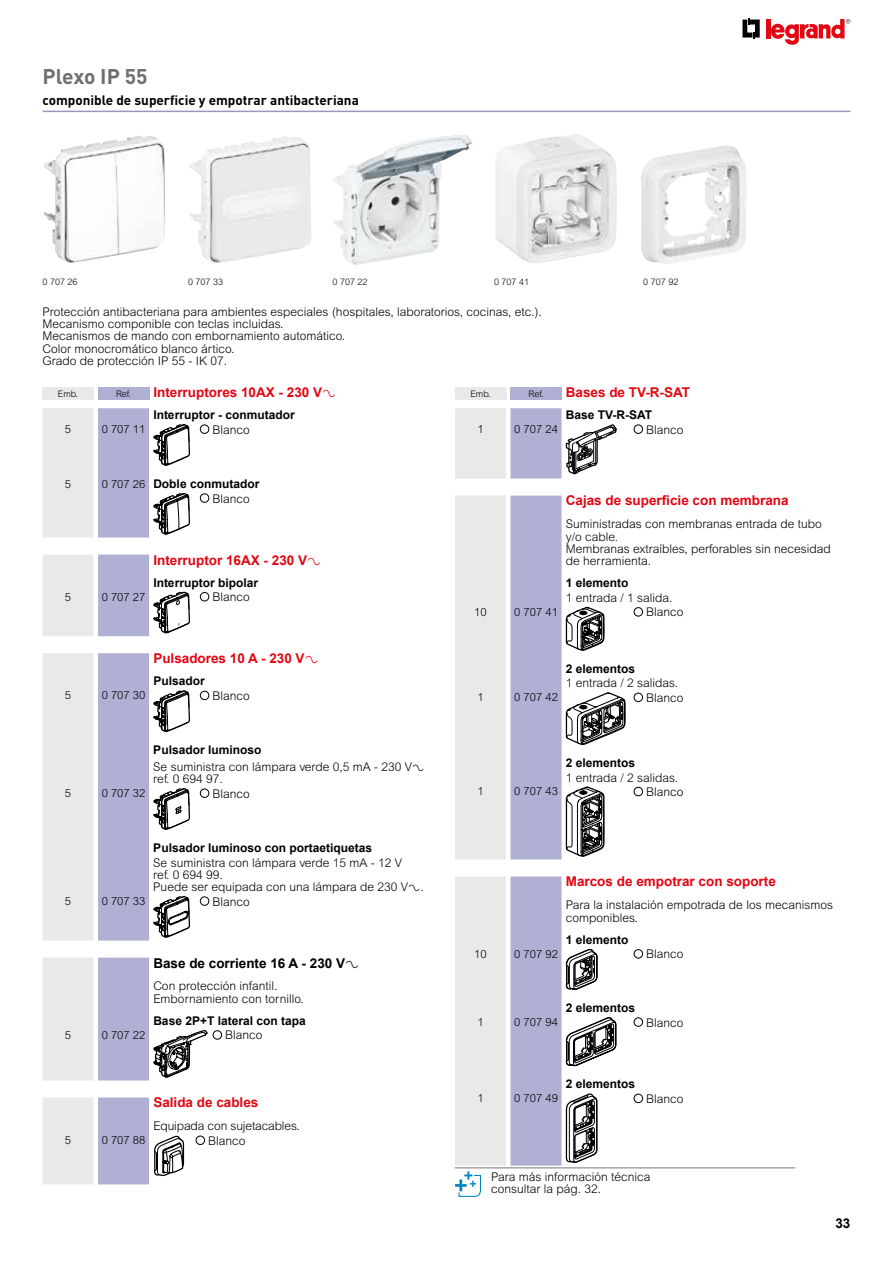
<style>
.page{position:relative;width:893px;height:1263px;background:#fff}
.page>*{position:absolute;margin:0;border:0;box-sizing:border-box;transform-origin:0 0}
.t1{font:700 21px "DIN Pro";letter-spacing:-.005em;color:#706f6f}
.t2{font:700 13.5px "Arial";color:#e30613}
.t3{font:700 13.5px "DIN Pro";color:#000}
.t4{font:700 13.5px "Arial";color:#000}
.t5{font:300 12px/12.3px "Arial";color:#000}
.t6{font:700 12px/14.5px "Arial";color:#000}
.t7{font:300 11.25px "Arial";color:#000}
.t8{font:300 9px "Arial";color:#000}
.s1{font-family:"Legrand 2007";font-weight:400}
.s2{font-weight:300;font-size:11.25px}
.s3{font-weight:300}
.s4{font-weight:700}
</style>
<div class="page">
<svg style="left:742px;top:18px;width:18px;height:21px"></svg>
<hr style="left:766px;top:19px;width:4px;height:19px;background:#e30613">
<svg style="left:771px;top:19px;width:79px;height:26px"></svg>
<img style="left:44px;top:136px;width:121px;height:127px">
<img style="left:189px;top:136px;width:122px;height:127px">
<hr style="left:43px;top:111px;width:807px;height:1px;background:#a393bc">
<div style="left:43px;top:387px;width:51px;height:13px;background:#e9e9e9"></div>
<div style="left:98px;top:387px;width:51px;height:13px;background:#afb0d4"></div>
<div style="left:200px;top:425px;width:9px;height:9px;border:1px solid #000;border-radius:50%"></div>
<div style="left:200px;top:494px;width:9px;height:8px;border:1px solid #000;border-radius:50%"></div>
<div style="left:200px;top:592px;width:9px;height:9px;border:1px solid #000;border-radius:50%"></div>
<div style="left:200px;top:691px;width:9px;height:9px;border:1px solid #000;border-radius:50%"></div>
<div style="left:200px;top:789px;width:9px;height:9px;border:1px solid #000;border-radius:50%"></div>
<svg style="left:43px;top:408px;width:147px;height:532px"></svg>
<div style="left:200px;top:897px;width:9px;height:8px;border:1px solid #000;border-radius:50%"></div>
<img style="left:333px;top:135px;width:139px;height:130px">
<img style="left:495px;top:134px;width:122px;height:129px">
<img style="left:641px;top:145px;width:105px;height:119px">
<div style="left:455px;top:387px;width:51px;height:13px;background:#e9e9e9"></div>
<div style="left:510px;top:387px;width:52px;height:13px;background:#afb0d4"></div>
<div style="left:634px;top:425px;width:9px;height:9px;border:1px solid #000;border-radius:50%"></div>
<div style="left:634px;top:607px;width:9px;height:9px;border:1px solid #000;border-radius:50%"></div>
<div style="left:634px;top:693px;width:9px;height:9px;border:1px solid #000;border-radius:50%"></div>
<div style="left:634px;top:787px;width:9px;height:9px;border:1px solid #000;border-radius:50%"></div>
<div style="left:634px;top:949px;width:9px;height:9px;border:1px solid #000;border-radius:50%"></div>
<div style="left:634px;top:1017px;width:9px;height:9px;border:1px solid #000;border-radius:50%"></div>
<svg style="left:455px;top:408px;width:171px;height:757px"></svg>
<div style="left:634px;top:1094px;width:9px;height:9px;border:1px solid #000;border-radius:50%"></div>
<hr style="left:455px;top:1167px;width:340px;height:1px;background:#878787">
<svg style="left:455px;top:1171px;width:26px;height:26px"></svg>
<svg style="left:43px;top:957px;width:179px;height:227px"></svg>
<h1 class="t1" style="left:43px;top:62px;width:107px">Plexo IP 55</h1>
<p class="t3" style="left:43px;top:91px;width:318px">componible de superficie y empotrar antibacteriana</p>
<p class="t8" style="left:43px;top:276px;width:37px">0 707 26</p>
<p class="t8" style="left:188px;top:276px;width:37px">0 707 33</p>
<p class="t8" style="left:332px;top:276px;width:37px">0 707 22</p>
<p class="t8" style="left:494px;top:276px;width:37px">0 707 41</p>
<p class="t8" style="left:643px;top:276px;width:37px">0 707 92</p>
<p class="t5" style="left:43px;top:305px;width:501px">Protección antibacteriana para ambientes especiales (hospitales, laboratorios, cocinas, etc.).<br>Mecanismo componible con teclas incluidas.<br>Mecanismos de mando con embornamiento automático.<br>Color monocromático blanco ártico.<br>Grado de protección IP 55 - IK 07.</p>
<p class="t8" style="left:58px;top:389px;width:22px">Emb.</p>
<p class="t8" style="left:116px;top:389px;width:17px">Ref.</p>
<p class="t2" style="left:153px;top:383px;width:184px">Interruptores 10AX - 230 V<span class="s1">A</span></p>
<p class="t6" style="left:153px;top:408px;width:143px">Interruptor - conmutador</p>
<p class="t7" style="left:65px;top:423px;width:8px">5</p>
<p class="t7" style="left:102px;top:423px;width:45px">0 707 11</p>
<p class="t5" style="left:212px;top:423px;width:39px">Blanco</p>
<p class="t7" style="left:65px;top:478px;width:8px">5</p>
<p class="t6" style="left:212px;top:477px;width:48px;text-indent:-111px"><span class="s2">0 707 26</span> Doble conmutador<br><span class="s3">Blanco</span></p>
<p class="t2" style="left:153px;top:551px;width:169px">Interruptor 16AX - 230 V<span class="s1">A</span></p>
<p class="t6" style="left:153px;top:576px;width:106px">Interruptor bipolar</p>
<p class="t7" style="left:65px;top:590px;width:8px">5</p>
<p class="t7" style="left:102px;top:590px;width:45px">0 707 27</p>
<p class="t5" style="left:212px;top:591px;width:39px">Blanco</p>
<p class="t2" style="left:153px;top:650px;width:167px">Pulsadores 10 A - 230 V<span class="s1">A</span></p>
<p class="t6" style="left:153px;top:674px;width:53px">Pulsador</p>
<p class="t7" style="left:65px;top:689px;width:8px">5</p>
<p class="t7" style="left:102px;top:689px;width:45px">0 707 30</p>
<p class="t5" style="left:212px;top:689px;width:39px">Blanco</p>
<p class="t5" style="left:153px;top:742px;width:273px;line-height:16.8px"><span class="s4">Pulsador luminoso<br></span>Se suministra con lámpara verde 0,5 mA - 230 V<span class="s1">A</span></p>
<p class="t5" style="left:153px;top:773px;width:71px">ref. 0 694 97.</p>
<p class="t7" style="left:65px;top:787px;width:8px">5</p>
<p class="t7" style="left:102px;top:787px;width:45px">0 707 32</p>
<p class="t5" style="left:212px;top:787px;width:39px">Blanco</p>
<p class="t6" style="left:153px;top:841px;width:220px">Pulsador luminoso con portaetiquetas</p>
<p class="t5" style="left:153px;top:856px;width:272px">Se suministra con lámpara verde 15 mA - 12 V<br>ref. 0 694 99.<br>Puede ser equipada con una lámpara de 230 V<span class="s1">A</span>.</p>
<p class="t7" style="left:65px;top:895px;width:8px">5</p>
<p class="t7" style="left:102px;top:895px;width:45px">0 707 33</p>
<p class="t5" style="left:212px;top:895px;width:39px">Blanco</p>
<p class="t4" style="left:153px;top:954px;width:207px">Base de corriente 16 A - 230 V<span class="s1">A</span></p>
<p class="t5" style="left:153px;top:980px;width:152px">Con protección infantil.<br>Embornamiento con tornillo.</p>
<p class="t6" style="left:153px;top:1014px;width:154px">Base 2P+T lateral con tapa</p>
<p class="t7" style="left:65px;top:1028px;width:8px">5</p>
<p class="t7" style="left:102px;top:1028px;width:45px">0 707 22</p>
<p class="t5" style="left:225px;top:1029px;width:39px">Blanco</p>
<p class="t2" style="left:153px;top:1094px;width:107px">Salida de cables</p>
<p class="t5" style="left:153px;top:1120px;width:148px">Equipada con sujetacables.</p>
<p class="t7" style="left:65px;top:1134px;width:8px">5</p>
<p class="t7" style="left:102px;top:1134px;width:45px">0 707 88</p>
<p class="t5" style="left:208px;top:1134px;width:39px">Blanco</p>
<p class="t8" style="left:470px;top:389px;width:22px">Emb.</p>
<p class="t8" style="left:528px;top:389px;width:17px">Ref.</p>
<p class="t2" style="left:566px;top:383px;width:126px">Bases de TV-R-SAT</p>
<p class="t6" style="left:566px;top:408px;width:88px">Base TV-R-SAT</p>
<p class="t7" style="left:477px;top:423px;width:8px">1</p>
<p class="t7" style="left:514px;top:423px;width:45px">0 707 24</p>
<p class="t5" style="left:646px;top:423px;width:39px">Blanco</p>
<p class="t2" style="left:566px;top:492px;width:224px">Cajas de superficie con membrana</p>
<p class="t5" style="left:566px;top:518px;width:267px">Suministradas con membranas entrada de tubo y/o cable.<br>Membranas extraíbles, perforables sin necesidad de herramienta.</p>
<p class="t6" style="left:566px;top:576px;width:64px">1 elemento</p>
<p class="t5" style="left:566px;top:591px;width:108px">1 entrada / 1 salida.</p>
<p class="t7" style="left:474px;top:605px;width:14px">10</p>
<p class="t7" style="left:514px;top:605px;width:45px">0 707 41</p>
<p class="t5" style="left:646px;top:606px;width:39px">Blanco</p>
<p class="t6" style="left:566px;top:662px;width:71px">2 elementos</p>
<p class="t5" style="left:566px;top:677px;width:114px">1 entrada / 2 salidas.</p>
<p class="t7" style="left:477px;top:691px;width:8px">1</p>
<p class="t7" style="left:514px;top:691px;width:45px">0 707 42</p>
<p class="t5" style="left:646px;top:691px;width:39px">Blanco</p>
<p class="t6" style="left:566px;top:756px;width:71px">2 elementos</p>
<p class="t5" style="left:566px;top:771px;width:114px">1 entrada / 2 salidas.</p>
<p class="t7" style="left:477px;top:785px;width:8px">1</p>
<p class="t7" style="left:514px;top:785px;width:45px">0 707 43</p>
<p class="t5" style="left:646px;top:786px;width:39px">Blanco</p>
<p class="t2" style="left:566px;top:873px;width:212px">Marcos de empotrar con soporte</p>
<p class="t5" style="left:566px;top:899px;width:269px">Para la instalación empotrada de los mecanismos componibles.</p>
<p class="t6" style="left:566px;top:933px;width:64px">1 elemento</p>
<p class="t7" style="left:474px;top:947px;width:14px">10</p>
<p class="t7" style="left:514px;top:947px;width:45px">0 707 92</p>
<p class="t5" style="left:646px;top:948px;width:39px">Blanco</p>
<p class="t6" style="left:566px;top:1001px;width:71px">2 elementos</p>
<p class="t7" style="left:477px;top:1015px;width:8px">1</p>
<p class="t7" style="left:514px;top:1015px;width:45px">0 707 94</p>
<p class="t5" style="left:646px;top:1016px;width:39px">Blanco</p>
<p class="t6" style="left:566px;top:1077px;width:71px">2 elementos</p>
<p class="t7" style="left:477px;top:1092px;width:8px">1</p>
<p class="t7" style="left:514px;top:1092px;width:45px">0 707 49</p>
<p class="t5" style="left:646px;top:1092px;width:39px">Blanco</p>
<p class="t5" style="left:491px;top:1170px;width:161px">Para más información técnica consultar la pág. 32.</p>
<p class="t4" style="left:835px;top:1214px;width:17px">33</p>
</div>
